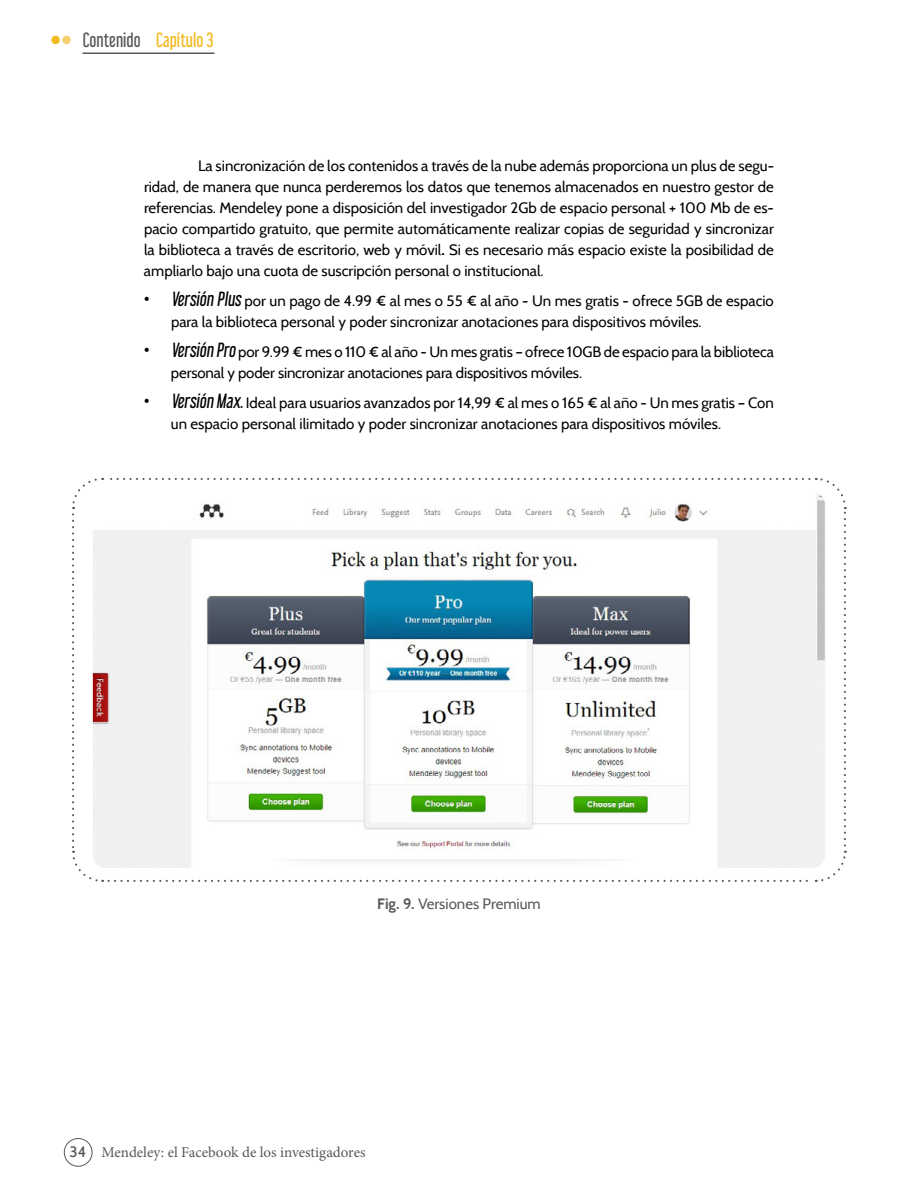
<style>
.page{position:relative;width:918px;height:1188px;background:#fff}
.page>*{position:absolute;margin:0;border:0;box-sizing:border-box;transform-origin:0 0}
.t1{font:18px "Libel Suit Rg";color:#585857}
.t2{font:15px/21px "Cabin";color:#000}
.t3{font:15px "Minion Pro";color:#585857}
.t4{font:15px "Cabin";color:#585857}
.s1{color:#f2ba20}
.s2{font-weight:700}
.s3{font-family:"Libel Suit Rg";font-size:18px}
.s4{font-family:"Cabin";font-weight:500}
</style>
<div class="page">
<div style="left:64px;top:1138px;width:28px;height:29px;border:1px solid #585857;border-radius:50%"></div>
<hr style="left:82px;top:52px;width:132px;height:2px;background:#585857">
<div style="left:51px;top:36px;width:9px;height:8px;background:#f2ba20;border-radius:50%"></div>
<div style="left:62px;top:36px;width:9px;height:8px;background:#f7cf71;border-radius:50%"></div>
<svg style="left:72px;top:477px;width:775px;height:405px"></svg>
<img style="left:93px;top:492px;width:732px;height:376px">
<p class="t1" style="left:83px;top:25px;width:132px">Contenido <span class="s1">Capítulo 3</span></p>
<p class="t2" style="left:144px;top:155px;width:632px;text-align:justify;text-indent:54px">La sincronización de los contenidos a través de la nube además proporciona un plus de segu&shy;ridad, de manera que nunca perderemos los datos que tenemos almacenados en nuestro gestor de referencias. Mendeley pone a disposición del investigador 2Gb de espacio personal + 100 Mb de es&shy;pacio compartido gratuito, que permite automáticamente realizar copias de seguridad y sincronizar la biblioteca a través de escritorio, web y móvil<span class="s2">.</span> Si es necesario más espacio existe la posibilidad de ampliarlo bajo una cuota de suscripción personal o institucional.</p>
<p class="t2" style="left:171px;top:290px;width:604px;text-indent:-27px"><span class="s3">• Versión Plus</span>por un pago de 4.99 € al mes o 55 € al año - Un mes gratis - ofrece 5GB de espacio para la biblioteca personal y poder sincronizar anotaciones para dispositivos móviles.</p>
<p class="t2" style="left:171px;top:341px;width:605px;text-indent:-27px"><span class="s3">• Versión Pro</span> por 9.99 € mes o 110 € al año - Un mes gratis – ofrece 10GB de espacio para la biblioteca personal y poder sincronizar anotaciones para dispositivos móviles.</p>
<p class="t2" style="left:171px;top:392px;width:604px;text-indent:-27px"><span class="s3">• Versión Max.</span>Ideal para usuarios avanzados por 14,99 € al mes o 165 € al año - Un mes gratis – Con un espacio personal ilimitado y poder sincronizar anotaciones para dispositivos móviles.</p>
<p class="t4" style="left:377px;top:894px;width:165px"><span class="s2">Fig. 9.</span> Versiones Premium</p>
<p class="t3" style="left:70px;top:1143px;width:297px"><span class="s4">34</span> Mendeley: el Facebook de los investigadores</p>
</div>
